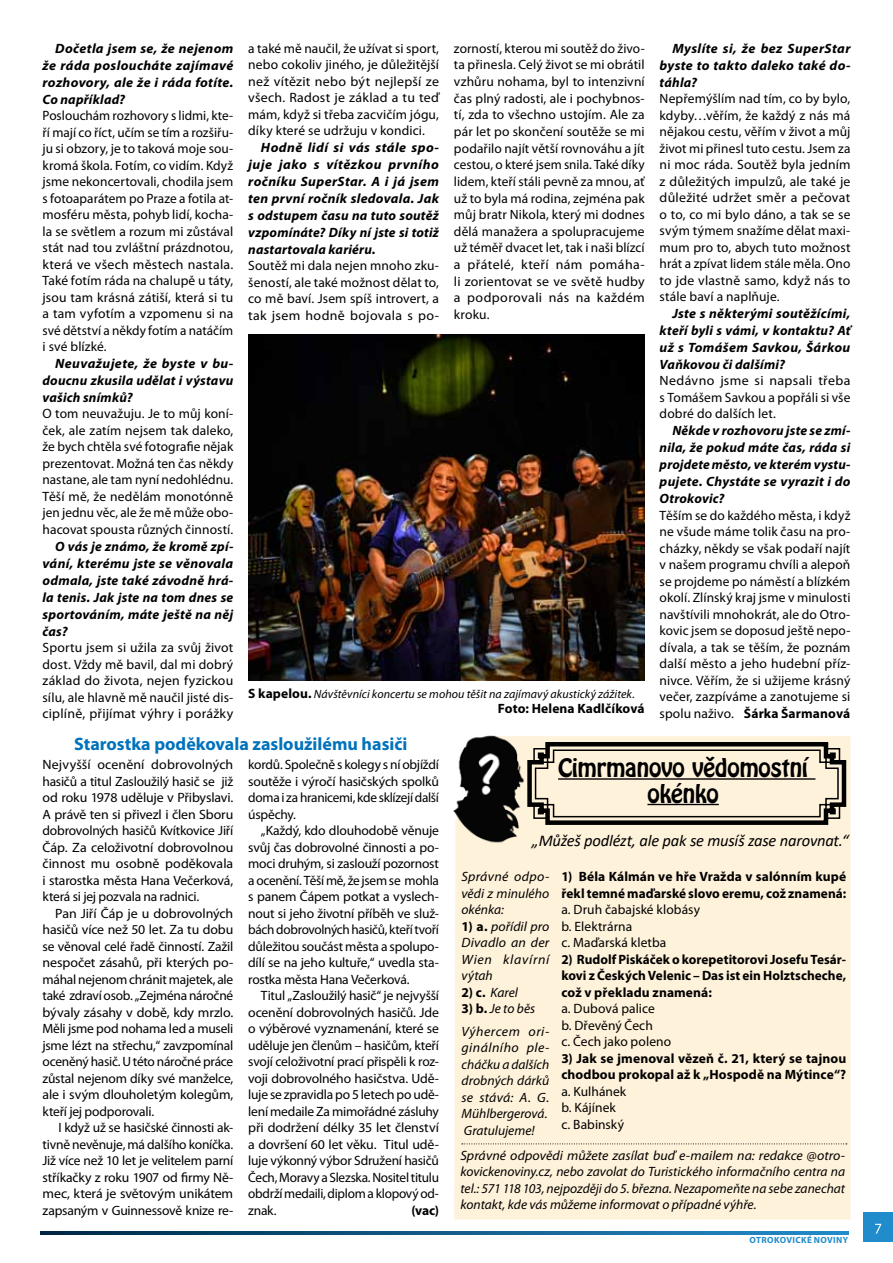
<style>
.page{position:relative;width:893px;height:1263px;background:#fff}
.page>*{position:absolute;margin:0;border:0;box-sizing:border-box;transform-origin:0 0}
.t1{font:22.5px/25.5px "Homeward Bound CE";letter-spacing:-.005em;color:#000;text-align:center}
.t2{font:700 18px "Myriad Pro";color:#0072bc}
.t3{font:italic 16.5px "Calibri";letter-spacing:-.015em;color:#000}
.t4{font:13.5px/16.5px "Myriad Pro";letter-spacing:.005em;color:#000;text-align:justify}
.t5{font:italic 700 13.5px/17px "Myriad Pro";letter-spacing:.02em;color:#000;text-align:justify}
.t6{font:italic 13.5px/16.5px "Myriad Pro";letter-spacing:.005em;color:#000;text-align:justify}
.t7{font:700 13.5px/16.5px "Myriad Pro";letter-spacing:.005em;color:#000}
.t8{font:italic 12px "Myriad Pro";letter-spacing:.005em;color:#000}
.t9{font:700 9px "Myriad Pro";letter-spacing:.04em;color:#218ccc}
.s1{font-weight:700}
.s2{font-weight:700;font-style:normal;font-size:13.5px}
.s3{font-weight:700;font-style:normal}
</style>
<div class="page">
<div style="left:863px;top:1212px;width:30px;height:30px;background:#218ccc"></div>
<svg style="left:875px;top:1224px;width:6px;height:9px"></svg>
<svg style="left:40px;top:1232px;width:808px;height:2px;background:#115a88"></svg>
<img style="left:248px;top:335px;width:397px;height:345px">
<div style="left:454px;top:736px;width:396px;height:483px;background:#fff2da"></div>
<img style="left:454px;top:735px;width:73px;height:124px">
<svg style="left:525px;top:740px;width:323px;height:87px;background:#d1c6b2"></svg>
<hr style="left:558px;top:778px;width:257px;height:2px;background:#000">
<hr style="left:647px;top:804px;width:72px;height:1px;background:#000">
<svg style="left:462px;top:1143px;width:385px;height:1px"></svg>
<p class="t5" style="left:43px;top:39px;width:192px;text-indent:13px">Dočetla jsem se, že nejenom že ráda posloucháte zajímavé rozhovory, ale že i ráda fotíte.<br>Co například?</p>
<p class="t4" style="left:43px;top:107px;width:192px">Poslouchám rozhovory s lidmi, kte&shy;ří mají co říct, učím se tím a rozšiřu&shy;ju si obzory, je to taková moje sou&shy;kromá škola. Fotím, co vidím. Když jsme nekoncertovali, chodila jsem s fotoaparátem po Praze a fotila at&shy;mosféru města, pohyb lidí, kocha&shy;la se světlem a rozum mi zůstával stát nad tou zvláštní prázdnotou, která ve všech městech nastala.<br>Také fotím ráda na chalupě u táty, jsou tam krásná zátiší, která si tu a tam vyfotím a vzpomenu si na své dětství a někdy fotím a natáčím i své blízké.</p>
<p class="t5" style="left:43px;top:354px;width:192px;text-indent:13px">Neuvažujete, že byste v bu&shy;doucnu zkusila udělat i výstavu vašich snímků?</p>
<p class="t4" style="left:43px;top:405px;width:192px">O tom neuvažuju. Je to můj koní&shy;ček, ale zatím nejsem tak daleko, že bych chtěla své fotografie nějak prezentovat. Možná ten čas někdy nastane, ale tam nyní nedohlédnu.<br>Těší mě, že nedělám monotónně jen jednu věc, ale že mě může obo&shy;hacovat spousta různých činností.</p>
<p class="t5" style="left:43px;top:537px;width:192px;text-indent:13px">O vás je známo, že kromě zpí&shy;vání, kterému jste se věnovala odmala, jste také závodně hrá&shy;la tenis. Jak jste na tom dnes se sportováním, máte ještě na něj čas?</p>
<p class="t4" style="left:43px;top:639px;width:192px">Sportu jsem si užila za svůj život dost. Vždy mě bavil, dal mi dobrý základ do života, nejen fyzickou sílu, ale hlavně mě naučil jisté dis&shy;ciplíně, přijímat výhry i porážky</p>
<p class="t4" style="left:248px;top:40px;width:192px">a také mě naučil, že užívat si sport, nebo cokoliv jiného, je důležitější než vítězit nebo být nejlepší ze všech. Radost je základ a tu teď mám, když si třeba zacvičím jógu, díky které se udržuju v kondici.</p>
<p class="t5" style="left:248px;top:139px;width:192px;text-indent:13px">Hodně lidí si vás stále spo&shy;juje jako s vítězkou prvního ročníku SuperStar. A i já jsem ten první ročník sledovala. Jak s odstupem času na tuto soutěž vzpomínáte? Díky ní jste si totiž nastartovala kariéru.</p>
<p class="t4" style="left:248px;top:257px;width:192px">Soutěž mi dala nejen mnoho zku&shy;šeností, ale také možnost dělat to, co mě baví. Jsem spíš introvert, a tak jsem hodně bojovala s po-</p>
<p class="t4" style="left:454px;top:40px;width:192px">zorností, kterou mi soutěž do živo&shy;ta přinesla. Celý život se mi obrátil vzhůru nohama, byl to intenzivní čas plný radosti, ale i pochybnos&shy;tí, zda to všechno ustojím. Ale za pár let po skončení soutěže se mi podařilo najít větší rovnováhu a jít cestou, o které jsem snila. Také díky lidem, kteří stáli pevně za mnou, ať už to byla má rodina, zejména pak můj bratr Nikola, který mi dodnes dělá manažera a spolupracujeme už téměř dvacet let, tak i naši blízcí a přátelé, kteří nám pomáha&shy;li zorientovat se ve světě hudby a podporovali nás na každém kroku.</p>
<p class="t5" style="left:660px;top:39px;width:192px;text-indent:13px">Myslíte si, že bez SuperStar byste to takto daleko také do&shy;táhla?</p>
<p class="t4" style="left:660px;top:90px;width:192px">Nepřemýšlím nad tím, co by bylo, kdyby…věřím, že každý z nás má nějakou cestu, věřím v život a můj život mi přinesl tuto cestu. Jsem za ni moc ráda. Soutěž byla jedním z důležitých impulzů, ale také je důležité udržet směr a pečovat o to, co mi bylo dáno, a tak se se svým týmem snažíme dělat maxi&shy;mum pro to, abych tuto možnost hrát a zpívat lidem stále měla. Ono to jde vlastně samo, když nás to stále baví a naplňuje.</p>
<p class="t5" style="left:660px;top:305px;width:192px;text-indent:13px">Jste s některými soutěžícími, kteří byli s vámi, v kontaktu? Ať už s Tomášem Savkou, Šárkou Vaňkovou či dalšími?</p>
<p class="t4" style="left:660px;top:372px;width:192px">Nedávno jsme si napsali třeba s Tomášem Savkou a popřáli si vše dobré do dalších let.</p>
<p class="t5" style="left:660px;top:422px;width:192px;text-indent:13px">Někde v rozhovoru jste se zmí&shy;nila, že pokud máte čas, ráda si projdete město, ve kterém vystu&shy;pujete. Chystáte se vyrazit i do Otrokovic?</p>
<p class="t4" style="left:660px;top:507px;width:192px">Těším se do každého města, i když ne všude máme tolik času na pro&shy;cházky, někdy se však podaří najít v našem programu chvíli a alepoň se projdeme po náměstí a blízkém okolí. Zlínský kraj jsme v minulosti navštívili mnohokrát, ale do Otro&shy;kovic jsem se doposud ještě nepo&shy;dívala, a tak se těším, že poznám další město a jeho hudební příz&shy;nivce. Věřím, že si užijeme krásný večer, zazpíváme a zanotujeme si spolu naživo. <span class="s1">Šárka Šarmanová</span></p>
<p class="t8" style="left:248px;top:686px;width:388px"><span class="s2">S kapelou.</span> Návštěvníci koncertu se mohou těšit na zajímavý akustický zážitek.</p>
<p class="t7" style="left:498px;top:699px;width:148px">Foto: Helena Kadlčíková</p>
<h2 class="t2" style="left:74px;top:732px;width:335px">Starostka poděkovala zasloužilému hasiči</h2>
<p class="t4" style="left:43px;top:756px;width:192px">Nejvyšší ocenění dobrovolných hasičů a titul Zasloužilý hasič se již od roku 1978 uděluje v Přibyslavi.<br>A právě ten si přivezl i člen Sboru dobrovolných hasičů Kvítkovice Jiří Čáp. Za celoživotní dobrovolnou činnost mu osobně poděkovala i starostka města Hana Večerková, která si jej pozvala na radnici.</p>
<p class="t4" style="left:43px;top:904px;width:192px;text-indent:13px">Pan Jiří Čáp je u dobrovolných hasičů více než 50 let. Za tu dobu se věnoval celé řadě činností. Zažil nespočet zásahů, při kterých po&shy;máhal nejenom chránit majetek, ale také zdraví osob. „Zejména náročné bývaly zásahy v době, kdy mrzlo.<br>Měli jsme pod nohama led a museli jsme lézt na střechu,“ zavzpomínal oceněný hasič. U této náročné práce zůstal nejenom díky své manželce, ale i svým dlouholetým kolegům, kteří jej podporovali.</p>
<p class="t4" style="left:43px;top:1119px;width:192px;text-indent:16px">I když už se hasičské činnosti ak&shy;tivně nevěnuje, má dalšího koníčka.<br>Již více než 10 let je velitelem parní stříkačky z roku 1907 od firmy Ně&shy;mec, která je světovým unikátem zapsaným v Guinnessově knize re-</p>
<p class="t4" style="left:248px;top:756px;width:192px">kordů. Společně s kolegy s ní objíždí soutěže i výročí hasičských spolků doma i za hranicemi, kde sklízejí další úspěchy.</p>
<p class="t4" style="left:248px;top:822px;width:192px;text-indent:13px">„Každý, kdo dlouhodobě věnuje svůj čas dobrovolné činnosti a po&shy;moci druhým, si zaslouží pozornost a ocenění. Těší mě, že jsem se mohla s panem Čápem potkat a vyslech&shy;nout si jeho životní příběh ve služ&shy;bách dobrovolných hasičů, kteří tvoří důležitou součást města a spolupo&shy;dílí se na jeho kultuře,“ uvedla sta&shy;rostka města Hana Večerková.</p>
<p class="t4" style="left:248px;top:987px;width:192px;text-indent:13px">Titul „Zasloužilý hasič“ je nejvyšší ocenění dobrovolných hasičů. Jde o výběrové vyznamenání, které se uděluje jen členům – hasičům, kteří svojí celoživotní prací přispěli k roz&shy;voji dobrovolného hasičstva. Udě&shy;luje se zpravidla po 5 letech po udě&shy;lení medaile Za mimořádné zásluhy při dodržení délky 35 let členství a dovršení 60 let věku. Titul udě&shy;luje výkonný výbor Sdružení hasičů Čech, Moravy a Slezska. Nositel titulu obdrží medaili, diplom a klopový od&shy;znak.</p>
<p class="t7" style="left:411px;top:1201px;width:29px">(vac)</p>
<h1 class="t1" style="left:558px;top:755px;width:252px">Cimrmanovo vědomostní okénko</h1>
<p class="t3" style="left:532px;top:829px;width:318px">„Můžeš podlézt, ale pak se musíš zase narovnat.“</p>
<p class="t6" style="left:461px;top:868px;width:89px">Správné odpo&shy;vědi z minulého okénka:</p>
<p class="t6" style="left:461px;top:918px;width:89px"><span class="s3">1) a.</span> pořídil pro Divadlo an der Wien klavírní výtah</p>
<p class="t6" style="left:461px;top:984px;width:58px"><span class="s3">2) c.</span> Karel</p>
<p class="t6" style="left:461px;top:997px;width:89px;line-height:22.5px"><span class="s3">3) b.</span> Je to běs<br>Výhercem ori-</p>
<p class="t6" style="left:461px;top:1039px;width:89px;text-align:left">ginálního ple&shy;cháčku a dalších drobných dárků se stává: A. G.<br>Mühlbergerová.<br>Gratulujeme!</p>
<p class="t6" style="left:460px;top:1147px;width:386px">Správné odpovědi můžete zasílat buď e-mailem na: redakce @otro&shy;kovickenoviny.cz, nebo zavolat do Turistického informačního centra na tel.: 571 118 103, nejpozději do 5. března. Nezapomeňte na sebe zanechat kontakt, kde vás můžeme informovat o případné výhře.</p>
<p class="t7" style="left:561px;top:868px;width:286px">1) Béla Kálmán ve hře Vražda v salónním kupé řekl temné maďarské slovo eremu, což znamená:</p>
<p class="t4" style="left:561px;top:901px;width:140px;text-align:left">a. Druh čabajské klobásy b. Elektrárna<br>c. Maďarská kletba</p>
<p class="t7" style="left:561px;top:951px;width:286px;text-align:justify">2) Rudolf Piskáček o korepetitorovi Josefu Tesár&shy;kovi z Českých Velenic – Das ist ein Holztscheche, což v překladu znamená:</p>
<p class="t4" style="left:561px;top:1000px;width:111px;text-align:left">a. Dubová palice<br>b. Dřevěný Čech<br>c. Čech jako poleno</p>
<p class="t7" style="left:561px;top:1050px;width:286px">3) Jak se jmenoval vězeň č. 21, který se tajnou chodbou prokopal až k „Hospodě na Mýtince“?</p>
<p class="t4" style="left:561px;top:1083px;width:66px;text-align:left">a. Kulhánek b. Kájínek c. Babinský</p>
<p class="t9" style="left:749px;top:1234px;width:19px">Otroko</p>
<p class="t9" style="left:786px;top:1234px;width:63px">vické noviny</p>
</div>
